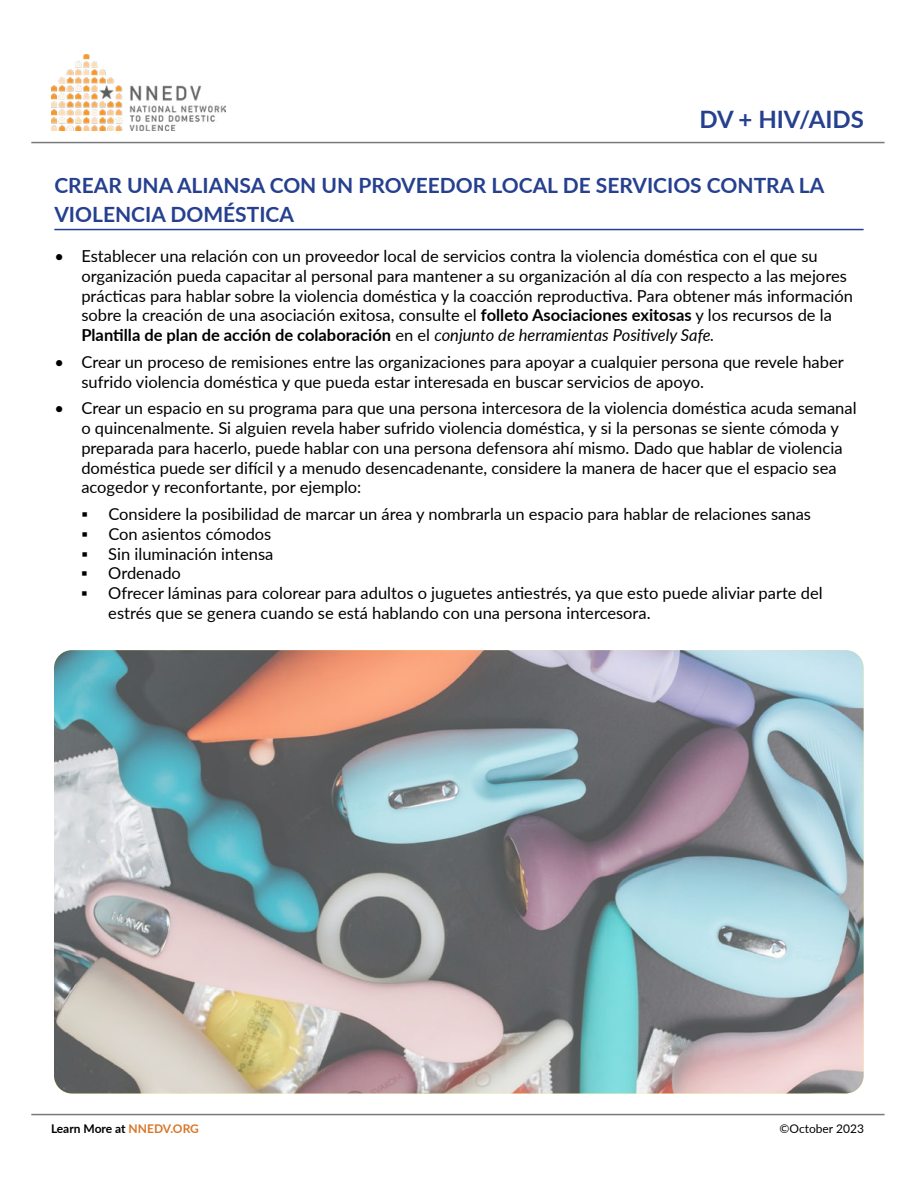
<style>
.page{position:relative;width:918px;height:1188px;background:#fff}
.page>*{position:absolute;margin:0;border:0;box-sizing:border-box;transform-origin:0 0}
.t1{font:700 24px "Lato";color:#25408f}
.t2{font:700 21px/28.8px "Lato";color:#25408f}
.t3{font:16.5px/19.8px "Lato";color:#000}
.t4{font:700 12px "Lato";color:#000}
.t5{font:12px "Lato";color:#000}
.s1{font-weight:700}
.s2{font-style:italic}
.s3{color:#da7527}
</style>
<div class="page">
<img style="left:51px;top:54px;width:175px;height:76px">
<hr style="left:31px;top:142px;width:854px;height:1px;background:#797879">
<hr style="left:31px;top:1114px;width:854px;height:1px;background:#797879">
<hr style="left:54px;top:229px;width:810px;height:1px;background:#25408f">
<img style="left:54px;top:650px;width:810px;height:444px">
<h1 class="t1" style="left:699px;top:101px;width:166px">DV + HIV/AIDS</h1>
<p class="t2" style="left:54px;top:170px;width:771px">CREAR UNA ALIANSA CON UN PROVEEDOR LOCAL DE SERVICIOS CONTRA LA<br>VIOLENCIA DOMÉSTICA</p>
<p class="t3" style="left:81px;top:246px;width:773px;text-indent:-27px">• Establecer una relación con un proveedor local de servicios contra la violencia doméstica con el que su organización pueda capacitar al personal para mantener a su organización al día con respecto a las mejores prácticas para hablar sobre la violencia doméstica y la coacción reproductiva. Para obtener más información sobre la creación de una asociación exitosa, consulte el <span class="s1">folleto Asociaciones exitosas</span> y los recursos de la <span class="s1">Plantilla de plan de acción de colaboración</span> en el <span class="s2">conjunto de herramientas Positively Safe.</span></p>
<p class="t3" style="left:81px;top:351px;width:764px;text-indent:-27px">• Crear un proceso de remisiones entre las organizaciones para apoyar a cualquier persona que revele haber sufrido violencia doméstica y que pueda estar interesada en buscar servicios de apoyo.</p>
<p class="t3" style="left:81px;top:398px;width:777px;text-indent:-27px">• Crear un espacio en su programa para que una persona intercesora de la violencia doméstica acuda semanal o quincenalmente. Si alguien revela haber sufrido violencia doméstica, y si la personas se siente cómoda y preparada para hacerlo, puede hablar con una persona defensora ahí mismo. Dado que hablar de violencia doméstica puede ser difícil y a menudo desencadenante, considere la manera de hacer que el espacio sea acogedor y reconfortante, por ejemplo:</p>
<p class="t3" style="left:81px;top:503px;width:731px">▪ Considere la posibilidad de marcar un área y nombrarla un espacio para hablar de relaciones sanas</p>
<p class="t3" style="left:81px;top:523px;width:192px">▪ Con asientos cómodos</p>
<p class="t3" style="left:81px;top:543px;width:194px">▪ Sin iluminación intensa</p>
<p class="t3" style="left:81px;top:563px;width:101px">▪ Ordenado</p>
<p class="t3" style="left:108px;top:583px;width:716px;text-indent:-27px">▪ Ofrecer láminas para colorear para adultos o juguetes antiestrés, ya que esto puede aliviar parte del estrés que se genera cuando se está hablando con una persona intercesora.</p>
<p class="t4" style="left:51px;top:1120px;width:149px">Learn More at <span class="s3">NNEDV.ORG</span></p>
<p class="t5" style="left:780px;top:1120px;width:86px">©October 2023</p>
</div>
